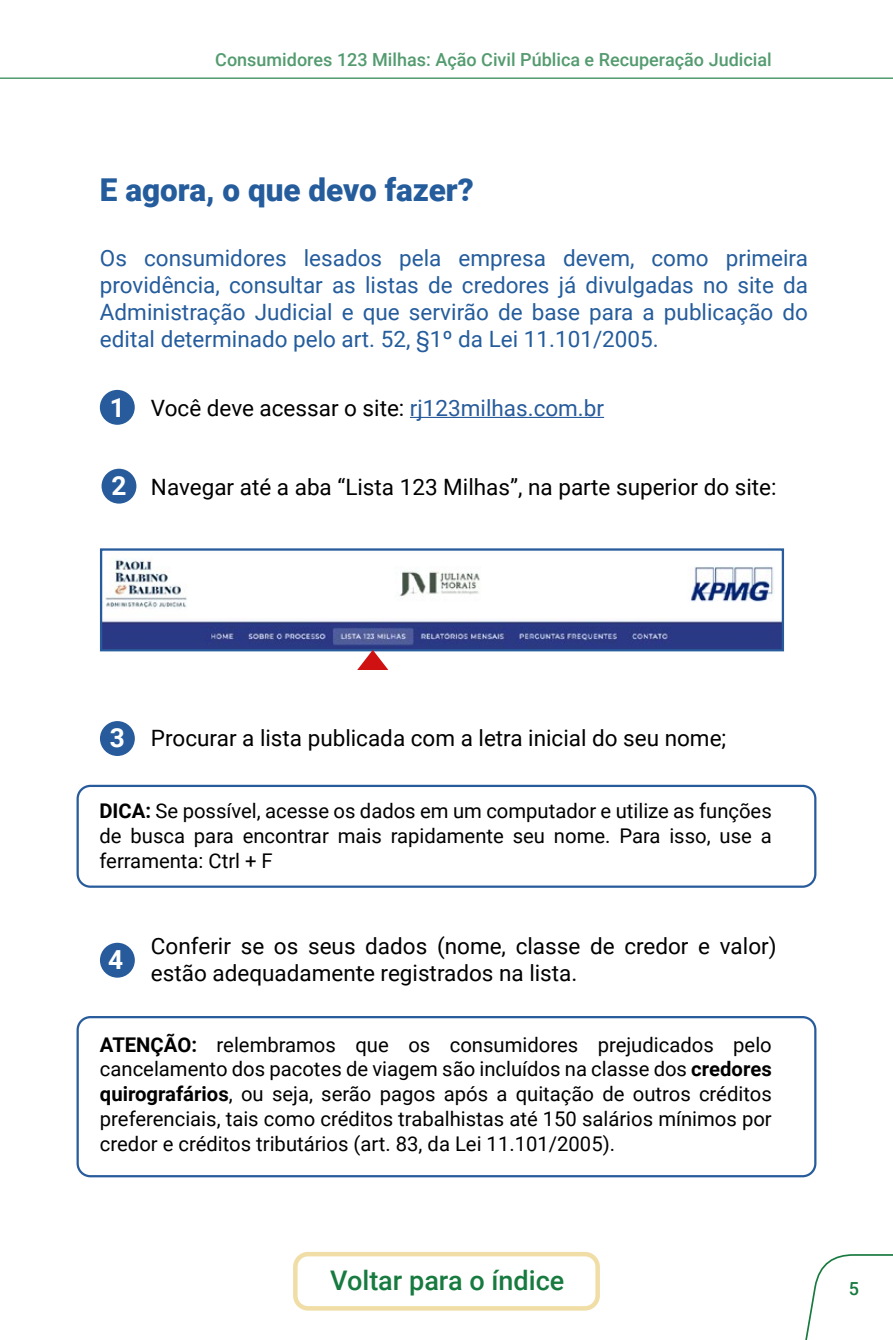
<style>
.page{position:relative;width:893px;height:1340px;background:#fff}
.page>*{position:absolute;margin:0;border:0;box-sizing:border-box;transform-origin:0 0}
.t1{font:900 31.5px "Roboto";color:#245c9c}
.t2{font:500 27px "Roboto";color:#177a3f}
.t3{font:700 26.32px "Roboto";color:#fff}
.t4{font:22.5px/27px "Roboto";color:#000}
.t5{font:22.5px/27px "Roboto";color:#245c9c;text-align:justify}
.t6{font:20.25px/24.8px "Roboto";color:#000;text-align:justify}
.t7{font:500 18px "Roboto";color:#539b6f}
.t8{font:500 18px "Roboto";color:#177a3f}
.s1{color:#275b9b}
.s2{font-weight:700}
</style>
<div class="page">
<hr style="left:0;top:78px;width:893px;height:1px;background:#1a7a3f">
<svg style="left:805px;top:1254px;width:88px;height:85px"></svg>
<div style="left:293px;top:1251px;width:307px;height:59px;border:4px solid #f0dea6;border-radius:13px"></div>
<hr style="left:410px;top:417px;width:194px;height:1px;background:#275b9b">
<div style="left:100px;top:390px;width:35px;height:35px;background:#275b9b;border-radius:50%"></div>
<div style="left:102px;top:469px;width:34px;height:34px;background:#275b9b;border-radius:50%"></div>
<img style="left:103px;top:559px;width:678px;height:89px">
<div style="left:100px;top:548px;width:684px;height:103px;border:2px solid #275b9b"></div>
<svg style="left:357px;top:650px;width:31px;height:20px"></svg>
<div style="left:77px;top:784px;width:739px;height:103px;border:2px solid #275b9b;border-radius:13px"></div>
<div style="left:100px;top:721px;width:35px;height:35px;background:#275b9b;border-radius:50%"></div>
<div style="left:77px;top:1016px;width:739px;height:161px;border:2px solid #275b9b;border-radius:13px"></div>
<div style="left:100px;top:942px;width:35px;height:35px;background:#275b9b;border-radius:50%"></div>
<p class="t7" style="left:215px;top:47px;width:558px">Consumidores 123 Milhas: Ação Civil Pública e Recuperação Judicial</p>
<h1 class="t1" style="left:100px;top:167px;width:375px">E agora, o que devo fazer?</h1>
<p class="t5" style="left:100px;top:243px;width:710px">Os consumidores lesados pela empresa devem, como primeira providência, consultar as listas de credores já divulgadas no site da Administração Judicial e que servirão de base para a publicação do edital determinado pelo art. 52, §1º da Lei 11.101/2005.</p>
<p class="t3" style="left:110px;top:389px;width:17px">1</p>
<p class="t3" style="left:111px;top:467px;width:17px">2</p>
<p class="t4" style="left:151px;top:393px;width:455px">Você deve acessar o site: <span class="s1">rj123milhas.com.br</span></p>
<p class="t4" style="left:151px;top:472px;width:627px">Navegar até a aba “Lista 123 Milhas”, na parte superior do site:</p>
<p class="t3" style="left:110px;top:719px;width:17px">3</p>
<p class="t4" style="left:151px;top:724px;width:577px">Procurar a lista publicada com a letra inicial do seu nome;</p>
<p class="t6" style="left:99px;top:798px;width:674px"><span class="s2">DICA:</span> Se possível, acesse os dados em um computador e utilize as funções de busca para encontrar mais rapidamente seu nome. Para isso, use a ferramenta: Ctrl + F</p>
<p class="t3" style="left:108px;top:940px;width:17px">4</p>
<p class="t4" style="left:151px;top:932px;width:627px">Conferir se os seus dados (nome, classe de credor e valor) estão adequadamente registrados na lista.</p>
<p class="t6" style="left:100px;top:1031px;width:673px"><span class="s2">ATENÇÃO:</span> relembramos que os consumidores prejudicados pelo cancelamento dos pacotes de viagem são incluídos na classe dos <span class="s2">credores quirografários</span>, ou seja, serão pagos após a quitação de outros créditos preferenciais, tais como créditos trabalhistas até 150 salários mínimos por credor e créditos tributários (art. 83, da Lei 11.101/2005).</p>
<h2 class="t2" style="left:330px;top:1261px;width:236px">Voltar para o índice</h2>
<p class="t8" style="left:849px;top:1275px;width:12px">5</p>
</div>
